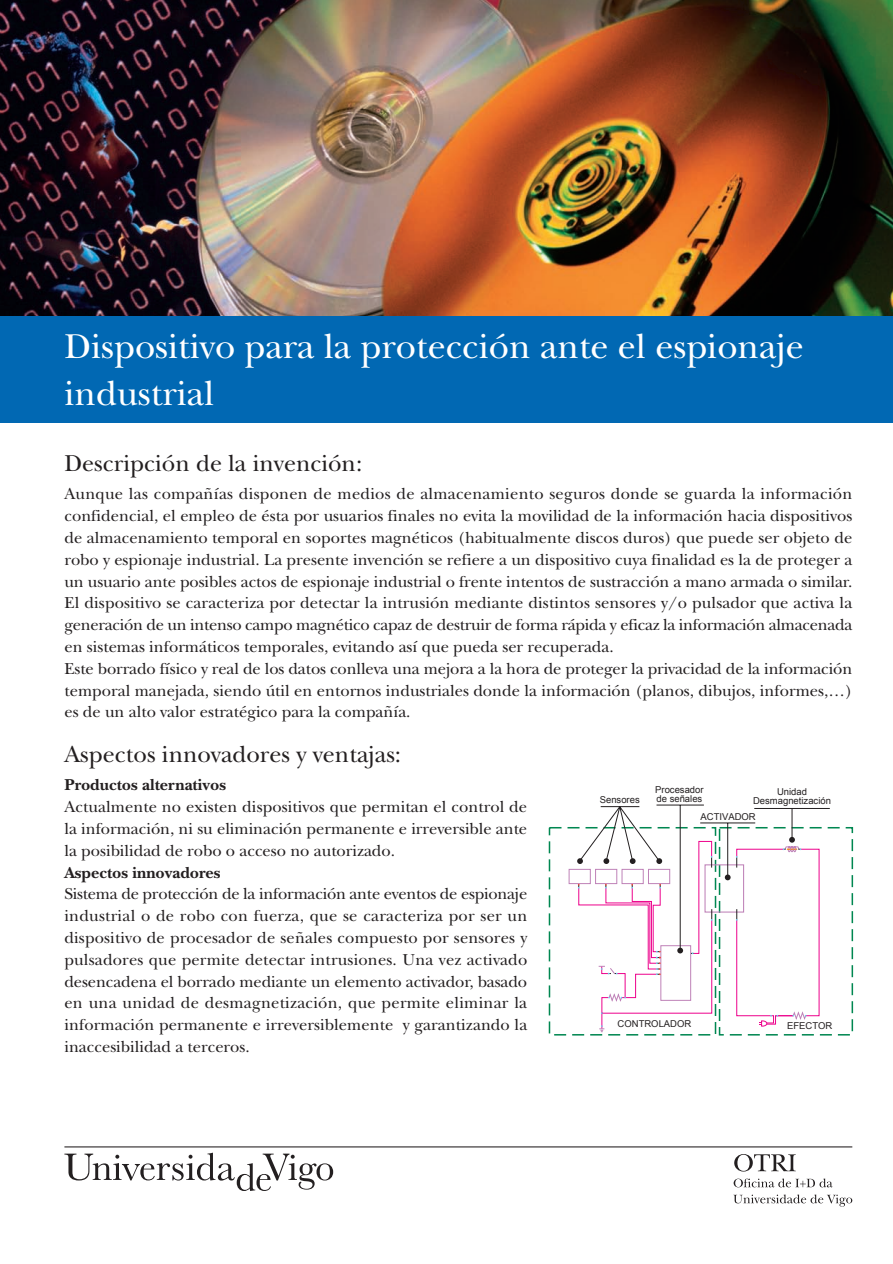
<style>
.page{position:relative;width:893px;height:1264px;background:#fff}
.page>*{position:absolute;margin:0;border:0;box-sizing:border-box;transform-origin:0 0}
.t1{font:36px/46.8px "New Baskerville Std";color:#fff}
.t2{font:24px "New Baskerville Std";color:#231f20}
.t3{font:16.5px/21.8px "New Baskerville Std";color:#231f20;text-align:justify}
.t4{font:700 16.5px "New Baskerville Std";color:#231f20}
.t5{font:9.45px/9.4px "Arial";color:#231f20}
</style>
<div class="page">
<img style="left:0;top:0;width:892px;height:316px">
<svg style="left:64px;top:1152px;width:269px;height:38px"></svg>
<hr style="left:64px;top:1146px;width:787px;height:1px;background:#231f20">
<svg style="left:733px;top:1194px;width:118px;height:12px"></svg>
<svg style="left:733px;top:1178px;width:99px;height:9px"></svg>
<svg style="left:734px;top:1154px;width:61px;height:17px"></svg>
<div style="left:0;top:316px;width:892px;height:107px;background:#0168b3"></div>
<svg style="left:548px;top:826px;width:305px;height:210px"></svg>
<svg style="left:578px;top:840px;width:241px;height:189px"></svg>
<div style="left:704px;top:864px;width:39px;height:48px;border:1px solid #bf82b8"></div>
<svg style="left:735px;top:909px;width:2px;height:11px"></svg>
<svg style="left:710px;top:909px;width:2px;height:11px"></svg>
<svg style="left:735px;top:855px;width:2px;height:12px"></svg>
<svg style="left:710px;top:855px;width:2px;height:12px"></svg>
<svg style="left:759px;top:1010px;width:47px;height:16px"></svg>
<svg style="left:724px;top:874px;width:6px;height:6px"></svg>
<hr style="left:727px;top:823px;width:1px;height:54px;background:#231f20">
<hr style="left:700px;top:822px;width:54px;height:1px;background:#231f20">
<svg style="left:782px;top:836px;width:19px;height:16px"></svg>
<hr style="left:791px;top:808px;width:1px;height:31px;background:#231f20">
<hr style="left:754px;top:808px;width:75px;height:1px;background:#231f20">
<svg style="left:598px;top:945px;width:95px;height:87px"></svg>
<hr style="left:679px;top:805px;width:1px;height:144px;background:#231f20">
<hr style="left:656px;top:804px;width:47px;height:1px;background:#231f20">
<svg style="left:568px;top:806px;width:102px;height:82px"></svg>
<h1 class="t1" style="left:64px;top:326px;width:740px">Dispositivo para la protección ante el espionaje industrial</h1>
<h2 class="t2" style="left:64px;top:454px;width:299px">Descripción de la invención:</h2>
<p class="t3" style="left:64px;top:484px;width:789px;text-align:left">Aunque las compañías disponen de medios de almacenamiento seguros donde se guarda la información confidencial, el empleo de ésta por usuarios finales no evita la movilidad de la información hacia dispositivos de almacenamiento temporal en soportes magnéticos (habitualmente discos duros) que puede ser objeto de robo y espionaje industrial. La presente invención se refiere a un dispositivo cuya finalidad es la de proteger a un usuario ante posibles actos de espionaje industrial o frente intentos de sustracción a mano armada o similar.<br>El dispositivo se caracteriza por detectar la intrusión mediante distintos sensores y/o pulsador que activa la generación de un intenso campo magnético capaz de destruir de forma rápida y eficaz la información almacenada en sistemas informáticos temporales, evitando así que pueda ser recuperada.<br>Este borrado físico y real de los datos conlleva una mejora a la hora de proteger la privacidad de la información temporal manejada, siendo útil en entornos industriales donde la información (planos, dibujos, informes,…) es de un alto valor estratégico para la compañía.</p>
<h2 class="t2" style="left:64px;top:744px;width:338px">Aspectos innovadores y ventajas:</h2>
<p class="t4" style="left:64px;top:779px;width:163px">Productos alternativos</p>
<p class="t3" style="left:64px;top:797px;width:464px">Actualmente no existen dispositivos que permitan el control de la información, ni su eliminación permanente e irreversible ante la posibilidad de robo o acceso no autorizado.</p>
<p class="t4" style="left:64px;top:866px;width:157px">Aspectos innovadores</p>
<p class="t3" style="left:64px;top:884px;width:464px">Sistema de protección de la información ante eventos de espionaje industrial o de robo con fuerza, que se caracteriza por ser un dispositivo de procesador de señales compuesto por sensores y pulsadores que permite detectar intrusiones. Una vez activado desencadena el borrado mediante un elemento activador, basado en una unidad de desmagnetización, que permite eliminar la información permanente e irreversiblemente y garantizando la inaccesibilidad a terceros.</p>
<p class="t5" style="left:599px;top:795px;width:41px">Sensores</p>
<p class="t5" style="left:655px;top:784px;width:50px">Procesador de señales</p>
<p class="t5" style="left:752px;top:786px;width:79px;text-align:center">Unidad<br>Desmagnetización</p>
<p class="t5" style="left:700px;top:812px;width:57px">ACTIVADOR</p>
<p class="t5" style="left:617px;top:1018px;width:75px">CONTROLADOR</p>
<p class="t5" style="left:786px;top:1020px;width:47px">EFECTOR</p>
</div>
